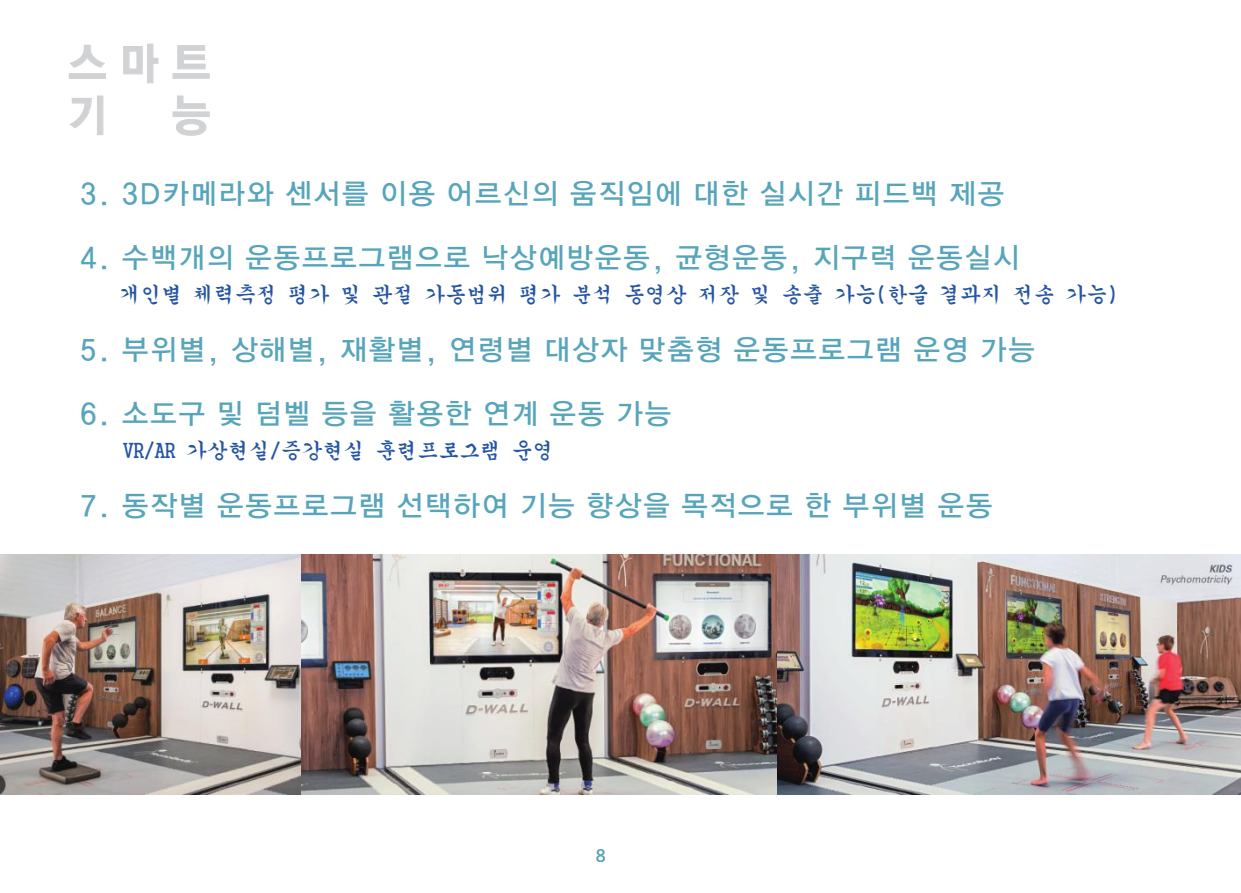
<style>
.page{position:relative;width:1241px;height:893px;background:#fff}
.page>*{position:absolute;margin:0;border:0;box-sizing:border-box;transform-origin:0 0}
.t1{font:43.23px/51.8px "YGO550";color:#d1d2d4}
.t2{font:28.35px "YGO135";color:#57a5bb}
.t3{font:21px "Gungsuh Che";color:#2454a4}
</style>
<div class="page">
<svg style="left:69px;top:45px;width:37px;height:34px"></svg>
<svg style="left:123px;top:44px;width:35px;height:39px"></svg>
<svg style="left:172px;top:45px;width:38px;height:34px"></svg>
<svg style="left:70px;top:95px;width:33px;height:40px"></svg>
<svg style="left:172px;top:95px;width:38px;height:41px"></svg>
<svg style="left:596px;top:849px;width:9px;height:13px"></svg>
<img style="left:0;top:554px;width:777px;height:240px">
<img style="left:777px;top:554px;width:463px;height:240px">
<h1 class="t1" style="left:68px;top:40px;width:144px">스 마 트 기</h1>
<h1 class="t1" style="left:172px;top:92px;width:40px">능</h1>
<p class="t2" style="left:79px;top:178px;width:927px">3. 3D카메라와 센서를 이용 어르신의 움직임에 대한 실시간 피드백 제공</p>
<p class="t2" style="left:79px;top:242px;width:942px">4. 수백개의 운동프로그램으로 낙상예방운동, 균형운동, 지구력 운동실시</p>
<p class="t3" style="left:120px;top:284px;width:999px">개인별 체력측정 평가 및 관절 가동범위 평가 분석 동영상 저장 및 송출 가능(한글 결과지 전송 가능)</p>
<p class="t2" style="left:79px;top:334px;width:957px">5. 부위별, 상해별, 재활별, 연령별 대상자 맞춤형 운동프로그램 운영 가능</p>
<p class="t2" style="left:79px;top:398px;width:594px">6. 소도구 및 덤벨 등을 활용한 연계 운동 가능</p>
<p class="t3" style="left:123px;top:440px;width:432px">VR/AR 가상현실/증강현실 훈련프로그램 운영</p>
<p class="t2" style="left:79px;top:490px;width:915px">7. 동작별 운동프로그램 선택하여 기능 향상을 목적으로 한 부위별 운동</p>
</div>
